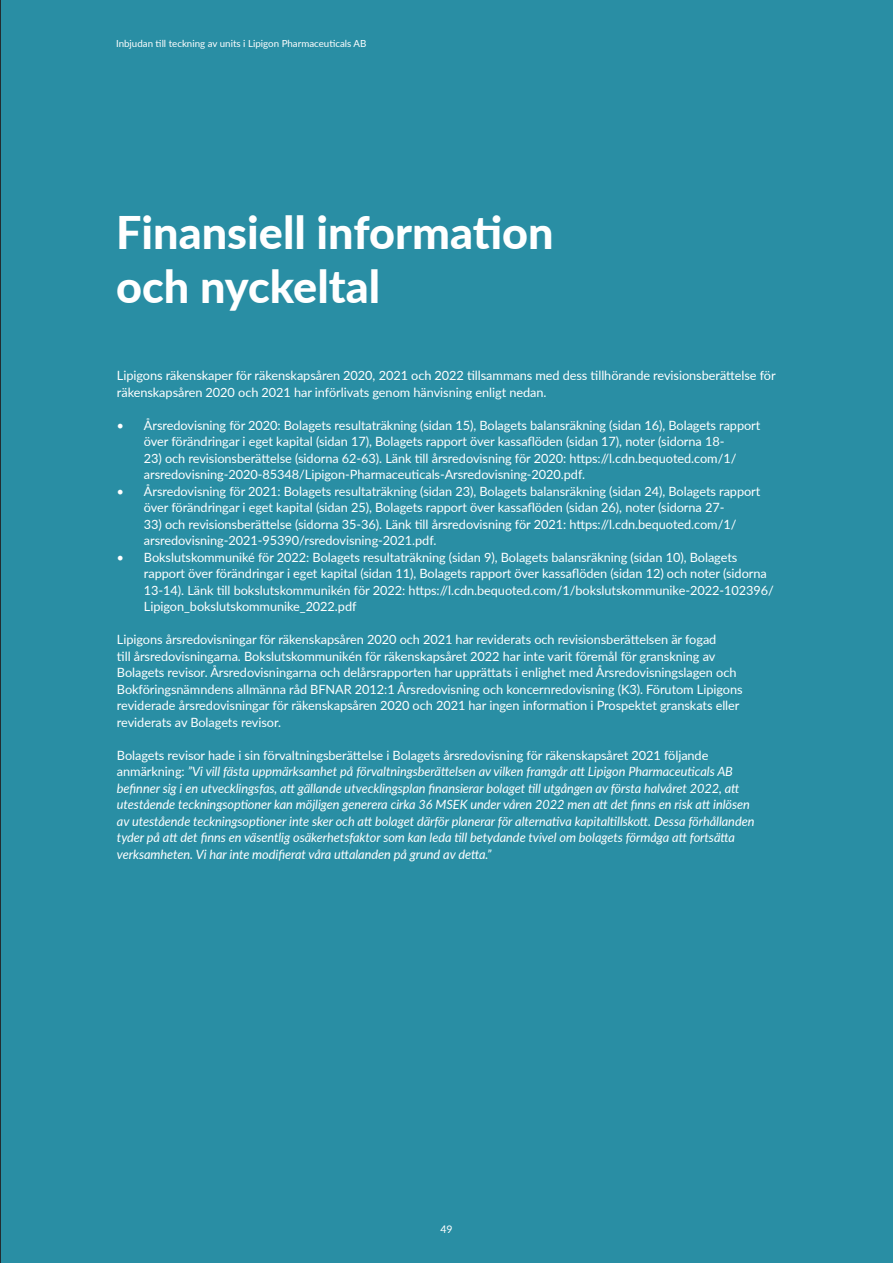
<style>
.page{position:relative;width:893px;height:1263px;background:#298ea4}
.page>*{position:absolute;margin:0;border:0;box-sizing:border-box;transform-origin:0 0}
.t1{font:800 45px/54px "Lato";color:#fff}
.t2{font:12.75px/16.5px "Lato";letter-spacing:-.005em;color:#fff}
.t3{font:italic 12.75px/16.5px "Lato";letter-spacing:-.005em;color:#fff}
.t4{font:10.5px "Lato";color:#fff}
.t5{font:9.75px "Lato";color:#fff}
.s1{font-family:"Minion Pro";font-size:18px}
.s2{font-style:normal}
</style>
<div class="page">
<p class="t5" style="left:116px;top:37px;width:252px">Inbjudan till teckning av units i Lipigon Pharmaceuticals AB</p>
<h1 class="t1" style="left:116px;top:203px;width:439px">Finansiell information och nyckeltal</h1>
<p class="t2" style="left:117px;top:367px;width:660px">Lipigons räkenskaper för räkenskapsåren 2020, 2021 och 2022 tillsammans med dess tillhörande revisionsberättelse för räkenskapsåren 2020 och 2021 har införlivats genom hänvisning enligt nedan.</p>
<p class="t2" style="left:144px;top:416px;width:618px;text-indent:-27px"><span class="s1">•</span> Årsredovisning för 2020: Bolagets resultaträkning (sidan 15), Bolagets balansräkning (sidan 16), Bolagets rapport över förändringar i eget kapital (sidan 17), Bolagets rapport över kassaflöden (sidan 17), noter (sidorna 18-</p>
<p class="t2" style="left:144px;top:449px;width:594px">23) och revisionsberättelse (sidorna 62-63). Länk till årsredovisning för 2020: https://l.cdn.bequoted.com/1/ arsredovisning-2020-85348/Lipigon-Pharmaceuticals-Arsredovisning-2020.pdf.</p>
<p class="t2" style="left:144px;top:482px;width:618px;text-indent:-27px"><span class="s1">•</span> Årsredovisning för 2021: Bolagets resultaträkning (sidan 23), Bolagets balansräkning (sidan 24), Bolagets rapport över förändringar i eget kapital (sidan 25), Bolagets rapport över kassaflöden (sidan 26), noter (sidorna 27-</p>
<p class="t2" style="left:144px;top:515px;width:594px">33) och revisionsberättelse (sidorna 35-36). Länk till årsredovisning för 2021: https://l.cdn.bequoted.com/1/ arsredovisning-2021-95390/rsredovisning-2021.pdf.</p>
<p class="t2" style="left:144px;top:548px;width:631px;text-indent:-27px"><span class="s1">•</span> Bokslutskommuniké för 2022: Bolagets resultaträkning (sidan 9), Bolagets balansräkning (sidan 10), Bolagets rapport över förändringar i eget kapital (sidan 11), Bolagets rapport över kassaflöden (sidan 12) och noter (sidorna 13-14). Länk till bokslutskommunikén för 2022: https://l.cdn.bequoted.com/1/bokslutskommunike-2022-102396/ Lipigon_bokslutskommunike_2022.pdf</p>
<p class="t2" style="left:117px;top:631px;width:627px">Lipigons årsredovisningar för räkenskapsåren 2020 och 2021 har reviderats och revisionsberättelsen är fogad<br>till årsredovisningarna. Bokslutskommunikén för räkenskapsåret 2022 har inte varit föremål för granskning av Bolagets revisor. Årsredovisningarna och delårsrapporten har upprättats i enlighet med Årsredovisningslagen och Bokföringsnämndens allmänna råd BFNAR 2012:1 Årsredovisning och koncernredovisning (K3). Förutom Lipigons reviderade årsredovisningar för räkenskapsåren 2020 och 2021 har ingen information i Prospektet granskats eller reviderats av Bolagets revisor.</p>
<p class="t3" style="left:117px;top:746px;width:639px"><span class="s2">Bolagets revisor hade i sin förvaltningsberättelse i Bolagets årsredovisning för räkenskapsåret 2021 följande anmärkning:</span> ”Vi vill fästa uppmärksamhet på förvaltningsberättelsen av vilken framgår att Lipigon Pharmaceuticals AB befinner sig i en utvecklingsfas, att gällande utvecklingsplan finansierar bolaget till utgången av första halvåret 2022, att utestående teckningsoptioner kan möjligen generera cirka 36 MSEK under våren 2022 men att det finns en risk att inlösen av utestående teckningsoptioner inte sker och att bolaget därför planerar för alternativa kapitaltillskott. Dessa förhållanden tyder på att det finns en väsentlig osäkerhetsfaktor som kan leda till betydande tvivel om bolagets förmåga att fortsätta verksamheten. Vi har inte modifierat våra uttalanden på grund av detta.”</p>
<p class="t4" style="left:440px;top:1222px;width:14px">49</p>
</div>
